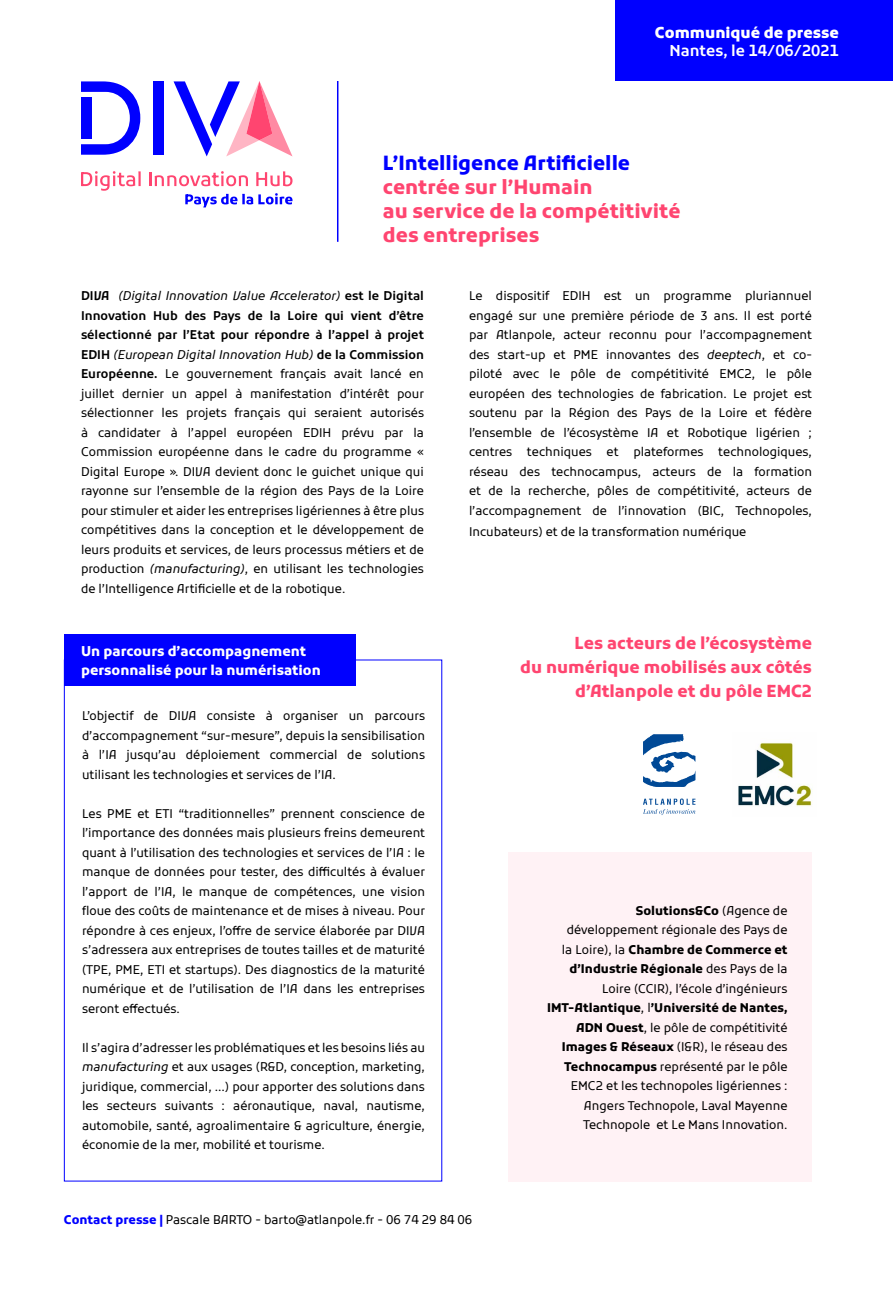
<style>
.page{position:relative;width:893px;height:1305px;background:#fff}
.page>*{position:absolute;margin:0;border:0;box-sizing:border-box;transform-origin:0 0}
.t1{font:700 19.5px/24px "Kufam";color:#ff4570}
.t2{font:700 19.5px "Kufam";color:#00f}
.t3{font:700 16.5px/24px "Kufam";color:#ff4570;text-align:right}
.t4{font:600 15px "Kufam";color:#fff}
.t5{font:800 15px "Kufam";color:#fff}
.t6{font:700 13.5px/19.5px "Kufam";color:#fff}
.t7{font:12px/19.5px "Kufam";color:#000;text-align:justify}
.s1{font-weight:600}
.s2{font-style:italic}
.s3{font-weight:700;color:#00f}
.s4{font-weight:700}
</style>
<div class="page">
<div style="left:615px;top:0;width:278px;height:81px;background:#00f"></div>
<svg style="left:81px;top:81px;width:59px;height:74px"></svg>
<div style="left:153px;top:81px;width:11px;height:74px;background:#00f"></div>
<div style="left:81px;top:97px;width:10px;height:42px;background:#00f"></div>
<svg style="left:174px;top:81px;width:118px;height:75px"></svg>
<svg style="left:81px;top:171px;width:60px;height:20px"></svg>
<svg style="left:149px;top:171px;width:99px;height:15px"></svg>
<hr style="left:256px;top:172px;width:3px;height:14px;background:#ff4570">
<svg style="left:258px;top:171px;width:34px;height:15px"></svg>
<svg style="left:185px;top:193px;width:108px;height:14px"></svg>
<hr style="left:337px;top:81px;width:1px;height:161px;background:#00f">
<div style="left:64px;top:634px;width:292px;height:52px;background:#00f"></div>
<div style="left:508px;top:852px;width:304px;height:329px;background:#fff2f5"></div>
<svg style="left:643px;top:799px;width:52px;height:16px"></svg>
<svg style="left:643px;top:734px;width:52px;height:53px"></svg>
<img style="left:738px;top:742px;width:74px;height:64px">
<p class="t5" style="left:655px;top:24px;width:185px">Communiqué de presse</p>
<p class="t4" style="left:669px;top:42px;width:171px">Nantes, le 14/06/2021</p>
<h1 class="t2" style="left:383px;top:152px;width:249px">L’Intelligence Artificielle</h1>
<h1 class="t1" style="left:383px;top:175px;width:299px">centrée sur l’Humain<br>au service de la compétitivité des entreprises</h1>
<p class="t7" style="left:81px;top:286px;width:344px"><span class="s1">DIVA</span> <span class="s2">(Digital Innovation Value Accelerator)</span> <span class="s1">est le Digital Innovation Hub des Pays de la Loire qui vient d’être sélectionné par l’Etat pour répondre à l’appel à projet EDIH</span> <span class="s2">(European Digital Innovation Hub)</span> <span class="s1">de la Commission Européenne.</span> Le gouvernement français avait lancé en juillet dernier un appel à manifestation d’intérêt pour sélectionner les projets français qui seraient autorisés à candidater à l’appel européen EDIH prévu par la Commission européenne dans le cadre du programme « Digital Europe ». DIVA devient donc le guichet unique qui rayonne sur l’ensemble de la région des Pays de la Loire pour stimuler et aider les entreprises ligériennes à être plus compétitives dans la conception et le développement de leurs produits et services, de leurs processus métiers et de production <span class="s2">(manufacturing)</span>, en utilisant les technologies de l’Intelligence Artificielle et de la robotique.</p>
<p class="t7" style="left:469px;top:286px;width:344px">Le dispositif EDIH est un programme pluriannuel engagé sur une première période de 3 ans. Il est porté par Atlanpole, acteur reconnu pour l’accompagnement des start-up et PME innovantes des <span class="s2">deeptech</span>, et co&shy;piloté avec le pôle de compétitivité EMC2, le pôle européen des technologies de fabrication. Le projet est soutenu par la Région des Pays de la Loire et fédère l’ensemble de l’écosystème IA et Robotique ligérien ; centres techniques et plateformes technologiques, réseau des technocampus, acteurs de la formation et de la recherche, pôles de compétitivité, acteurs de l’accompagnement de l’innovation (BIC, Technopoles,</p>
<p class="t7" style="left:469px;top:522px;width:279px">Incubateurs) et de la transformation numérique</p>
<p class="t6" style="left:81px;top:641px;width:241px">Un parcours d’accompagnement personnalisé pour la numérisation</p>
<p class="t7" style="left:82px;top:706px;width:344px">L’objectif de DIVA consiste à organiser un parcours d’accompagnement “sur-mesure”, depuis la sensibilisation à l’IA jusqu’au déploiement commercial de solutions utilisant les technologies et services de l’IA.</p>
<p class="t7" style="left:82px;top:804px;width:344px">Les PME et ETI “traditionnelles” prennent conscience de l’importance des données mais plusieurs freins demeurent quant à l’utilisation des technologies et services de l’IA : le manque de données pour tester, des difficultés à évaluer l’apport de l’IA, le manque de compétences, une vision floue des coûts de maintenance et de mises à niveau. Pour répondre à ces enjeux, l’offre de service élaborée par DIVA s’adressera aux entreprises de toutes tailles et de maturité (TPE, PME, ETI et startups). Des diagnostics de la maturité numérique et de l’utilisation de l’IA dans les entreprises seront effectués.</p>
<p class="t7" style="left:82px;top:1038px;width:344px">Il s’agira d’adresser les problématiques et les besoins liés au <span class="s2">manufacturing</span> et aux usages (R&amp;D, conception, marketing, juridique, commercial, …) pour apporter des solutions dans les secteurs suivants : aéronautique, naval, nautisme, automobile, santé, agroalimentaire &amp; agriculture, énergie, économie de la mer, mobilité et tourisme.</p>
<p class="t7" style="left:64px;top:1210px;width:410px"><span class="s3">Contact presse |</span> Pascale BARTO - barto@atlanpole.fr - 06 74 29 84 06</p>
<h2 class="t3" style="left:520px;top:632px;width:293px">Les acteurs de l’écosystème<br>du numérique mobilisés aux côtés d’Atlanpole et du pôle EMC2</h2>
<p class="t7" style="left:547px;top:901px;width:242px;text-align:right"><span class="s4">Solutions&amp;Co</span> (Agence de développement régionale des Pays de<br>la Loire), la <span class="s4">Chambre de Commerce et d’Industrie Régionale</span> des Pays de la Loire (CCIR), l’école d’ingénieurs <span class="s4">IMT-Atlantique</span>, l<span class="s4">’Université de Nantes, ADN Ouest</span>, le pôle de compétitivité <span class="s4">Images &amp; Réseaux</span> (I&amp;R), le réseau des <span class="s4">Technocampus</span> représenté par le pôle EMC2 et les technopoles ligériennes :<br>Angers Technopole, Laval Mayenne Technopole et Le Mans Innovation.</p>
</div>
